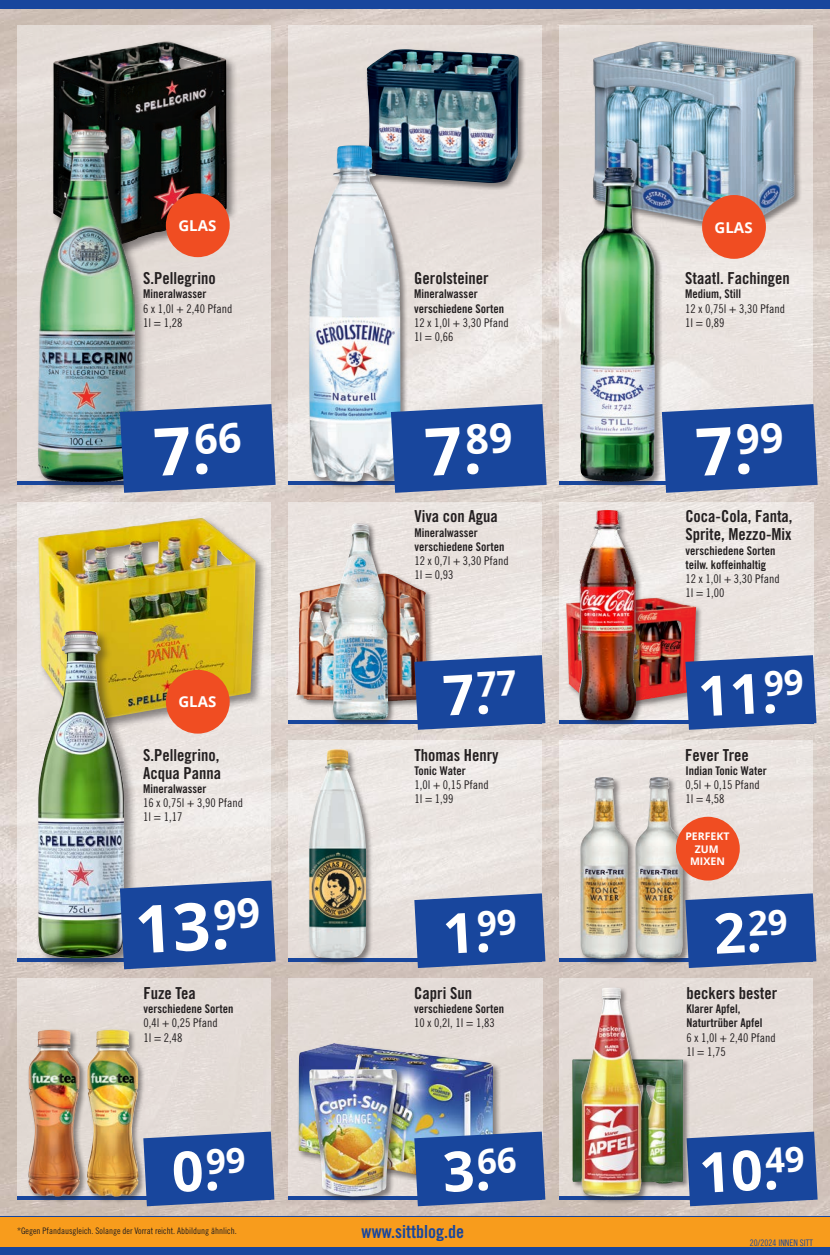
<style>
.page{position:relative;width:830px;height:1255px;background:#fff}
.page>*{position:absolute;margin:0;border:0;box-sizing:border-box;transform-origin:0 0}
.t1{font:700 66px "Open Sans";color:#fff}
.t2{font:700 55.5px "Open Sans";color:#fff}
.t3{font:18px "Trade Gothic LT Std Bd Cn 20";color:#18469d}
.t4{font:16.5px/18px "Trade Gothic LT Std Bd Cn 20";color:#231f20}
.t5{font:700 15px "Open Sans";color:#fff}
.t6{font:12px/14.2px "Trade Gothic LT Std Cn 18";color:#231f20}
.t7{font:12px/14.2px "Trade Gothic LT Std Bd Cn 20";color:#231f20}
.t8{font:700 10.5px/12.6px "Open Sans";color:#fff;text-align:center}
.t9{font:9px "Trade Gothic LT Std Cn 18";color:#231f20}
.t10{font:9px "Trade Gothic LT Std Cn 18";color:#18469d}
</style>
<div class="page">
<img style="left:0;top:9px;width:829px;height:1207px">
<div style="left:0;top:1216px;width:829px;height:38px;background:#18469d"></div>
<div style="left:0;top:1216px;width:829px;height:30px;background:#f89c1c"></div>
<div style="left:0;top:0;width:829px;height:9px;background:#18469d"></div>
<div style="left:558px;top:502px;width:254px;height:221px;background:#ebe5e1"></div>
<hr style="left:558px;top:720px;width:254px;height:3px;background:#18469d">
<div style="left:564px;top:596px;width:138px;height:118px;background:#231f20;opacity:.5"></div>
<img style="left:566px;top:597px;width:130px;height:110px">
<div style="left:578px;top:509px;width:65px;height:218px;background:#231f20;opacity:.5"></div>
<img style="left:579px;top:510px;width:56px;height:210px">
<svg style="left:685px;top:655px;width:131px;height:74px;background:#2c53a1"></svg>
<div style="left:17px;top:978px;width:254px;height:221px;background:#e3dbd7"></div>
<hr style="left:17px;top:1196px;width:254px;height:3px;background:#18469d">
<svg style="left:143px;top:1131px;width:131px;height:75px;background:#2b53a1"></svg>
<div style="left:27px;top:1028px;width:60px;height:175px;background:#231f20;opacity:.5"></div>
<img style="left:28px;top:1029px;width:52px;height:167px">
<div style="left:86px;top:1028px;width:60px;height:175px;background:#231f20;opacity:.5"></div>
<img style="left:87px;top:1029px;width:51px;height:167px">
<div style="left:288px;top:978px;width:253px;height:221px;background:#e3dcd7"></div>
<hr style="left:288px;top:1196px;width:253px;height:3px;background:#18469d">
<div style="left:297px;top:1041px;width:204px;height:151px;background:#231f20;opacity:.5"></div>
<img style="left:298px;top:1043px;width:195px;height:141px">
<div style="left:308px;top:1053px;width:97px;height:150px;background:#231f20;opacity:.5"></div>
<img style="left:309px;top:1054px;width:88px;height:142px">
<svg style="left:414px;top:1131px;width:131px;height:75px;background:#2a53a1"></svg>
<div style="left:288px;top:740px;width:253px;height:221px;background:#ece6e2"></div>
<hr style="left:288px;top:958px;width:253px;height:3px;background:#18469d">
<div style="left:308px;top:747px;width:65px;height:218px;background:#231f20;opacity:.5"></div>
<img style="left:309px;top:748px;width:57px;height:210px">
<div style="left:558px;top:740px;width:254px;height:221px;background:#eae3e0"></div>
<hr style="left:558px;top:958px;width:254px;height:3px;background:#18469d">
<svg style="left:414px;top:893px;width:131px;height:75px;background:#2e56a2"></svg>
<div style="left:558px;top:26px;width:254px;height:459px;background:#e9e3e0"></div>
<hr style="left:558px;top:482px;width:254px;height:3px;background:#18469d">
<div style="left:591px;top:40px;width:211px;height:195px;background:#231f20;opacity:.5"></div>
<img style="left:592px;top:41px;width:203px;height:186px">
<div style="left:701px;top:195px;width:64px;height:64px;background:#f04d22;border-radius:50%"></div>
<svg style="left:661px;top:404px;width:156px;height:89px;background:#2e56a3"></svg>
<div style="left:579px;top:166px;width:83px;height:323px;background:#231f20;opacity:.5"></div>
<img style="left:597px;top:167px;width:22px;height:68px">
<div style="left:288px;top:26px;width:253px;height:459px;background:linear-gradient(to bottom,#e2d9d5,#eee9e6)"></div>
<div style="left:365px;top:48px;width:160px;height:142px;background:#231f20;opacity:.5"></div>
<img style="left:366px;top:49px;width:152px;height:134px">
<hr style="left:288px;top:482px;width:253px;height:3px;background:#18469d">
<div style="left:308px;top:144px;width:100px;height:345px;background:#231f20;opacity:.5"></div>
<img style="left:309px;top:145px;width:91px;height:337px">
<svg style="left:390px;top:404px;width:156px;height:89px;background:#2e56a3"></svg>
<div style="left:17px;top:502px;width:254px;height:459px;background:#ebe6e2"></div>
<hr style="left:17px;top:958px;width:254px;height:3px;background:#18469d">
<div style="left:36px;top:516px;width:231px;height:218px;background:#231f20;opacity:.5"></div>
<img style="left:38px;top:518px;width:217px;height:204px">
<div style="left:166px;top:669px;width:63px;height:64px;background:#f04d22;border-radius:50%"></div>
<div style="left:36px;top:627px;width:101px;height:343px;background:#231f20;opacity:.5"></div>
<img style="left:38px;top:630px;width:86px;height:328px">
<svg style="left:120px;top:880px;width:155px;height:89px;background:#2c54a1"></svg>
<div style="left:17px;top:26px;width:254px;height:459px;background:#e5dcd8"></div>
<hr style="left:17px;top:482px;width:254px;height:3px;background:#18469d">
<div style="left:51px;top:40px;width:187px;height:218px;background:#231f20;opacity:.5"></div>
<img style="left:53px;top:41px;width:174px;height:205px">
<div style="left:166px;top:193px;width:63px;height:64px;background:#f04d22;border-radius:50%"></div>
<div style="left:36px;top:127px;width:111px;height:367px;background:#231f20;opacity:.5"></div>
<img style="left:38px;top:129px;width:97px;height:353px">
<svg style="left:120px;top:404px;width:155px;height:89px;background:#2b54a1"></svg>
<div style="left:633px;top:775px;width:57px;height:191px;background:#231f20;opacity:.5"></div>
<img style="left:635px;top:777px;width:47px;height:181px">
<div style="left:579px;top:775px;width:56px;height:191px;background:#231f20;opacity:.5"></div>
<img style="left:580px;top:777px;width:47px;height:181px">
<svg style="left:685px;top:893px;width:131px;height:75px;background:#2d55a1"></svg>
<div style="left:675px;top:816px;width:64px;height:64px;background:#f04d22;border-radius:50%"></div>
<div style="left:558px;top:978px;width:254px;height:221px;background:#e4dcd8"></div>
<hr style="left:558px;top:1196px;width:254px;height:3px;background:#18469d">
<svg style="left:686px;top:1131px;width:131px;height:75px;background:#2b53a1"></svg>
<div style="left:571px;top:1058px;width:118px;height:132px;background:#231f20;opacity:.5"></div>
<img style="left:572px;top:1059px;width:110px;height:124px">
<div style="left:580px;top:986px;width:69px;height:217px;background:#231f20;opacity:.5"></div>
<img style="left:581px;top:987px;width:60px;height:209px">
<div style="left:288px;top:502px;width:253px;height:221px;background:#ebe5e1"></div>
<hr style="left:288px;top:720px;width:253px;height:3px;background:#18469d">
<div style="left:295px;top:532px;width:141px;height:184px;background:#231f20;opacity:.5"></div>
<img style="left:298px;top:533px;width:33px;height:149px">
<div style="left:331px;top:521px;width:65px;height:206px;background:#231f20;opacity:.5"></div>
<img style="left:332px;top:522px;width:56px;height:197px">
<svg style="left:414px;top:655px;width:131px;height:74px;background:#2b53a0"></svg>
<p class="t5" style="left:178px;top:215px;width:39px">GLAS</p>
<h3 class="t4" style="left:143px;top:269px;width:74px">S.Pellegrino</h3>
<p class="t7" style="left:143px;top:287px;width:65px">Mineralwasser</p>
<p class="t6" style="left:143px;top:301px;width:91px">6 x 1,0l + 2,40 Pfand<br>1l = 1,28</p>
<h1 class="t1" style="left:151px;top:405px;width:90px;rotate:-3deg">7.<sup>66</sup></h1>
<p class="t5" style="left:178px;top:691px;width:39px">GLAS</p>
<h3 class="t4" style="left:143px;top:745px;width:79px">S.Pellegrino,<br>Acqua Panna</h3>
<p class="t7" style="left:143px;top:781px;width:65px">Mineralwasser</p>
<p class="t6" style="left:143px;top:795px;width:101px">16 x 0,75l + 3,90 Pfand<br>1l = 1,17</p>
<h1 class="t1" style="left:132px;top:882px;width:127px;rotate:-3deg">13.<sup>99</sup></h1>
<h3 class="t4" style="left:143px;top:983px;width:54px">Fuze Tea</h3>
<p class="t7" style="left:143px;top:1001px;width:91px">verschiedene Sorten</p>
<p class="t6" style="left:143px;top:1015px;width:76px">0,4l + 0,25 Pfand<br>1l = 2,48</p>
<h2 class="t2" style="left:170px;top:1132px;width:76px;rotate:-3deg">0.<sup>99</sup></h2>
<h3 class="t4" style="left:414px;top:269px;width:76px">Gerolsteiner</h3>
<p class="t7" style="left:414px;top:287px;width:91px">Mineralwasser verschiedene Sorten</p>
<p class="t6" style="left:414px;top:315px;width:96px">12 x 1,0l + 3,30 Pfand<br>1l = 0,66</p>
<h1 class="t1" style="left:422px;top:405px;width:90px;rotate:-3deg">7.<sup>89</sup></h1>
<h3 class="t4" style="left:414px;top:507px;width:85px">Viva con Agua</h3>
<p class="t7" style="left:414px;top:525px;width:91px">Mineralwasser verschiedene Sorten</p>
<p class="t6" style="left:414px;top:553px;width:96px">12 x 0,7l + 3,30 Pfand<br>1l = 0,93</p>
<h2 class="t2" style="left:440px;top:656px;width:76px;rotate:-3deg">7.<sup>77</sup></h2>
<h3 class="t4" style="left:414px;top:745px;width:86px">Thomas Henry</h3>
<p class="t7" style="left:414px;top:763px;width:53px">Tonic Water</p>
<p class="t6" style="left:414px;top:777px;width:76px">1,0l + 0,15 Pfand<br>1l = 1,99</p>
<h2 class="t2" style="left:440px;top:894px;width:76px;rotate:-3deg">1.<sup>99</sup></h2>
<h3 class="t4" style="left:414px;top:983px;width:59px">Capri Sun</h3>
<p class="t7" style="left:414px;top:1001px;width:91px">verschiedene Sorten</p>
<p class="t6" style="left:414px;top:1015px;width:82px">10 x 0,2l, 1l = 1,83</p>
<h2 class="t2" style="left:440px;top:1132px;width:76px;rotate:-3deg">3.<sup>66</sup></h2>
<p class="t9" style="left:17px;top:1225px;width:221px">*Gegen Pfandausgleich. Solange der Vorrat reicht. Abbildung ähnlich.</p>
<h3 class="t3" style="left:361px;top:1220px;width:104px">www.sittblog.de</h3>
<p class="t5" style="left:714px;top:217px;width:39px">GLAS</p>
<h3 class="t4" style="left:685px;top:269px;width:106px">Staatl. Fachingen</h3>
<p class="t7" style="left:685px;top:287px;width:57px">Medium, Still</p>
<p class="t6" style="left:685px;top:301px;width:101px">12 x 0,75l + 3,30 Pfand<br>1l = 0,89</p>
<h1 class="t1" style="left:693px;top:405px;width:90px;rotate:-3deg">7.<sup>99</sup></h1>
<h3 class="t4" style="left:685px;top:507px;width:109px">Coca-Cola, Fanta,<br>Sprite, Mezzo-Mix</h3>
<p class="t7" style="left:685px;top:543px;width:91px">verschiedene Sorten teilw. koffeinhaltig</p>
<p class="t6" style="left:685px;top:571px;width:96px">12 x 1,0l + 3,30 Pfand<br>1l = 1,00</p>
<h2 class="t2" style="left:695px;top:657px;width:107px;rotate:-3deg">11.<sup>99</sup></h2>
<h3 class="t4" style="left:685px;top:745px;width:65px">Fever Tree</h3>
<p class="t7" style="left:685px;top:763px;width:83px">Indian Tonic Water</p>
<p class="t6" style="left:685px;top:777px;width:76px">0,5l + 0,15 Pfand<br>1l = 4,58</p>
<p class="t8" style="left:685px;top:829px;width:46px">PERFEKT<br>ZUM<br>MIXEN</p>
<h2 class="t2" style="left:711px;top:894px;width:76px;rotate:-3deg">2.<sup>29</sup></h2>
<h3 class="t4" style="left:686px;top:983px;width:92px">beckers bester</h3>
<p class="t7" style="left:686px;top:1001px;width:77px">Klarer Apfel,<br>Naturtrüber Apfel</p>
<p class="t6" style="left:686px;top:1030px;width:91px">6 x 1,0l + 2,40 Pfand<br>1l = 1,75</p>
<h2 class="t2" style="left:696px;top:1133px;width:107px;rotate:-3deg">10.<sup>49</sup></h2>
<p class="t10" style="left:749px;top:1237px;width:64px">20/2024 INNEN SITT</p>
</div>
